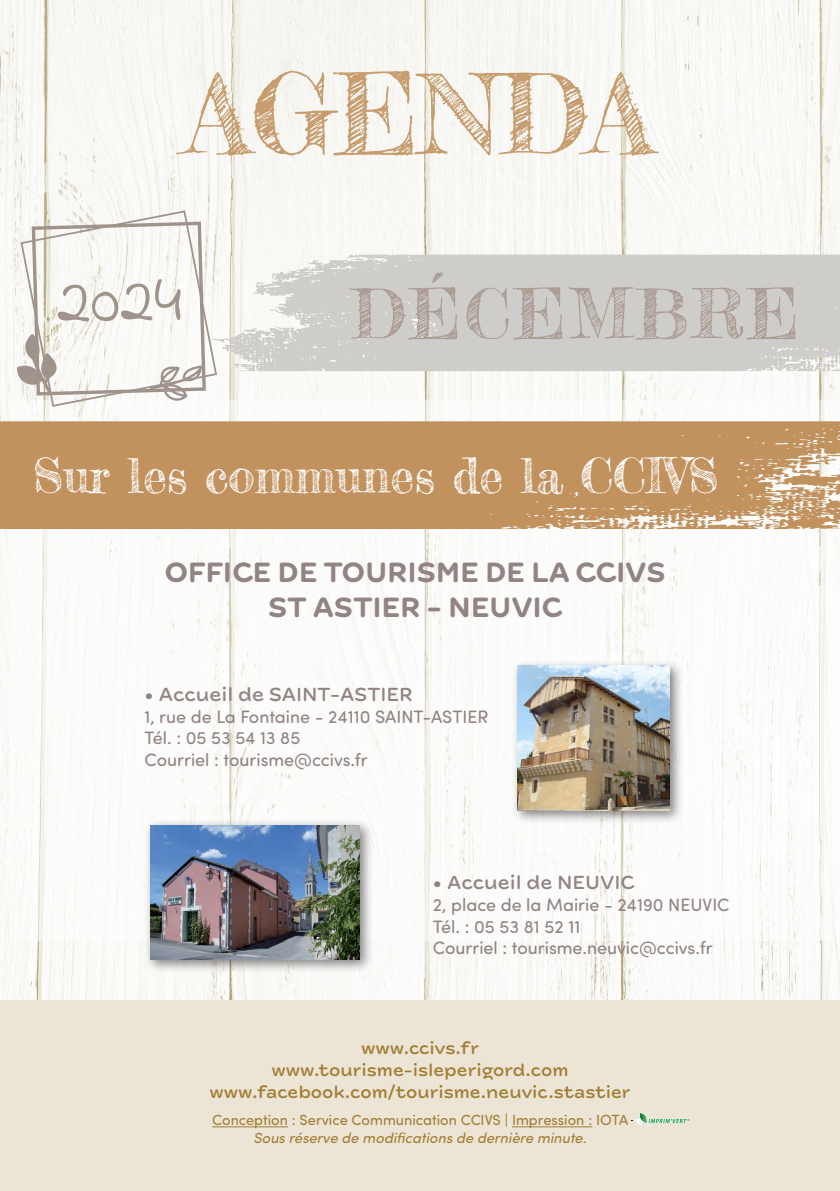
<style>
.page{position:relative;width:840px;height:1191px;background:#fff}
.page>*{position:absolute;margin:0;border:0;box-sizing:border-box;transform-origin:0 0}
.t1{font:110px "Frederickathe Greatest";color:#c1925e}
.t2{font:68px "Frederickathe Greatest";letter-spacing:.05em;color:#ab9c95}
.t3{font:68px "Indie Flower";color:#9f938c}
.t4{font:48px "Frederickathe Greatest";color:#fff}
.t5{font:700 29.4px "New Farm";letter-spacing:-.01em;color:#928384}
.t6{font:500 20px "New Farm";color:#928384}
.t7{font:18px/21.6px "Sofia Pro Soft";color:#928384}
.t8{font:500 18px "New Farm";color:#a27e35}
.t9{font:14.8px "Sofia Pro Soft";color:#a27e35}
.t10{font:italic 14.8px "Sofia Pro Soft";color:#a27e35}
.s1{font-family:"Sofia Pro Soft"}
</style>
<div class="page">
<img style="left:0;top:0;width:839px;height:1000px">
<div style="left:9px;top:400px;width:830px;height:540px;background:#fff"></div>
<div style="left:0;top:1000px;width:839px;height:191px;background:#ece5d5"></div>
<hr style="left:212px;top:1126px;width:76px;height:1px;background:#a27e35">
<hr style="left:511px;top:1126px;width:81px;height:1px;background:#a27e35">
<div style="left:144px;top:819px;width:230px;height:154px;background:#231f20;opacity:.55"></div>
<img style="left:150px;top:825px;width:209px;height:134px">
<div style="left:511px;top:659px;width:172px;height:165px;background:#231f20;opacity:.55"></div>
<img style="left:517px;top:666px;width:152px;height:145px">
<svg style="left:0;top:421px;width:839px;height:108px;background:#c39664"></svg>
<svg style="left:631px;top:1112px;width:58px;height:14px"></svg>
<svg style="left:218px;top:255px;width:621px;height:116px;background:#d3d1cd"></svg>
<svg style="left:16px;top:209px;width:202px;height:199px"></svg>
<h1 class="t1" style="left:185px;top:46px;width:470px">AGENDA</h1>
<p class="t3" style="left:56px;top:246px;width:126px;rotate:-1deg">2024</p>
<p class="t2" style="left:351px;top:272px;width:448px">DÉCEMBRE</p>
<p class="t4" style="left:33px;top:446px;width:686px">Sur les communes de la CCIVS</p>
<p class="t5" style="left:164px;top:553px;width:503px">OFFICE DE TOURISME DE LA CCIVS</p>
<p class="t5" style="left:268px;top:588px;width:296px">ST ASTIER - NEUVIC</p>
<p class="t6" style="left:144px;top:682px;width:269px"><span class="s1">•</span> Accueil de SAINT-ASTIER</p>
<p class="t7" style="left:144px;top:704px;width:345px">1, rue de La Fontaine - 24110 SAINT-ASTIER<br>Tél. : 05 53 54 13 85<br>Courriel : tourisme@ccivs.fr</p>
<p class="t6" style="left:432px;top:870px;width:203px"><span class="s1">•</span> Accueil de NEUVIC</p>
<p class="t7" style="left:432px;top:893px;width:298px">2, place de la Mairie - 24190 NEUVIC<br>Tél. : 05 53 81 52 11<br>Courriel : tourisme.neuvic@ccivs.fr</p>
<p class="t8" style="left:361px;top:1037px;width:119px">www.ccivs.fr</p>
<p class="t8" style="left:271px;top:1059px;width:298px">www.tourisme-isleperigord.com</p>
<p class="t8" style="left:209px;top:1080px;width:422px">www.facebook.com/tourisme.neuvic.stastier</p>
<p class="t9" style="left:212px;top:1110px;width:417px">Conception : Service Communication CCIVS | Impression : IOTA</p>
<p class="t10" style="left:253px;top:1127px;width:334px">Sous réserve de modifications de dernière minute.</p>
</div>
